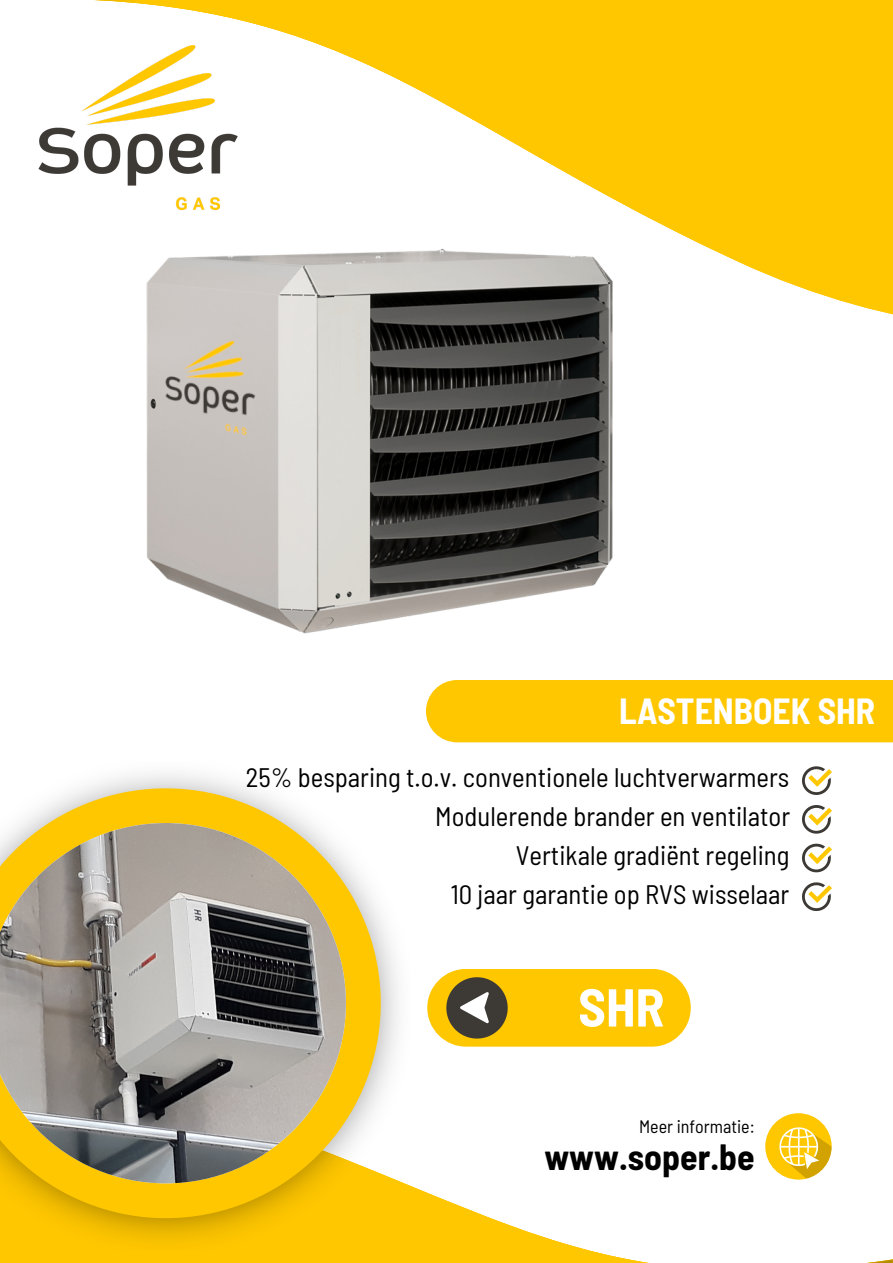
<style>
.page{position:relative;width:893px;height:1263px;background:#fff}
.page>*{position:absolute;margin:0;border:0;box-sizing:border-box;transform-origin:0 0}
.t1{font:700 semi-condensed 53.25px "Barlow";color:#fff}
.t2{font:700 semi-condensed 35.62px "Barlow";color:#000}
.t3{font:700 semi-condensed 35.55px "Barlow";color:#fff}
.t4{font:semi-condensed 26.7px "Barlow";color:#000}
.t5{font:semi-condensed 18px "Barlow";color:#000}
</style>
<div class="page">
<svg style="left:715px;top:0;width:178px;height:315px;fill:#ffc700"></svg>
<div style="left:745px;top:37px;width:148px;height:211px;background:#ffc700"></div>
<svg style="left:38px;top:0;width:707px;height:251px"></svg>
<svg style="left:38px;top:0;width:171px;height:21px"></svg>
<div style="left:0;top:1250px;width:200px;height:13px;background:#ffc700"></div>
<svg style="left:212px;top:1140px;width:620px;height:123px"></svg>
<svg style="left:733px;top:1259px;width:160px;height:4px"></svg>
<img style="left:0;top:773px;width:410px;height:477px">
<svg style="left:0;top:788px;width:381px;height:430px;fill:#ffc700"></svg>
<div style="left:426px;top:680px;width:467px;height:62px;background:#ffc700"></div>
<div style="left:427px;top:969px;width:263px;height:78px;background:#ffc700;border-radius:39px"></div>
<svg style="left:802px;top:766px;width:30px;height:29px"></svg>
<svg style="left:802px;top:805px;width:30px;height:29px"></svg>
<svg style="left:802px;top:844px;width:30px;height:28px"></svg>
<svg style="left:802px;top:882px;width:30px;height:29px"></svg>
<svg style="left:446px;top:977px;width:62px;height:61px"></svg>
<svg style="left:765px;top:1113px;width:66px;height:66px"></svg>
<img style="left:0;top:823px;width:346px;height:360px">
<img style="left:120px;top:233px;width:521px;height:401px">
<p class="t3" style="left:619px;top:688px;width:257px">LASTENBOEK SHR</p>
<p class="t4" style="left:246px;top:760px;width:545px">25% besparing t.o.v. conventionele luchtverwarmers</p>
<p class="t4" style="left:435px;top:799px;width:356px">Modulerende brander en ventilator</p>
<p class="t4" style="left:516px;top:838px;width:275px">Vertikale gradiënt regeling</p>
<p class="t4" style="left:451px;top:877px;width:340px">10 jaar garantie op RVS wisselaar</p>
<p class="t1" style="left:578px;top:973px;width:88px">SHR</p>
<p class="t5" style="left:639px;top:1115px;width:117px">Meer informatie:</p>
<p class="t2" style="left:544px;top:1135px;width:212px">www.soper.be</p>
</div>
